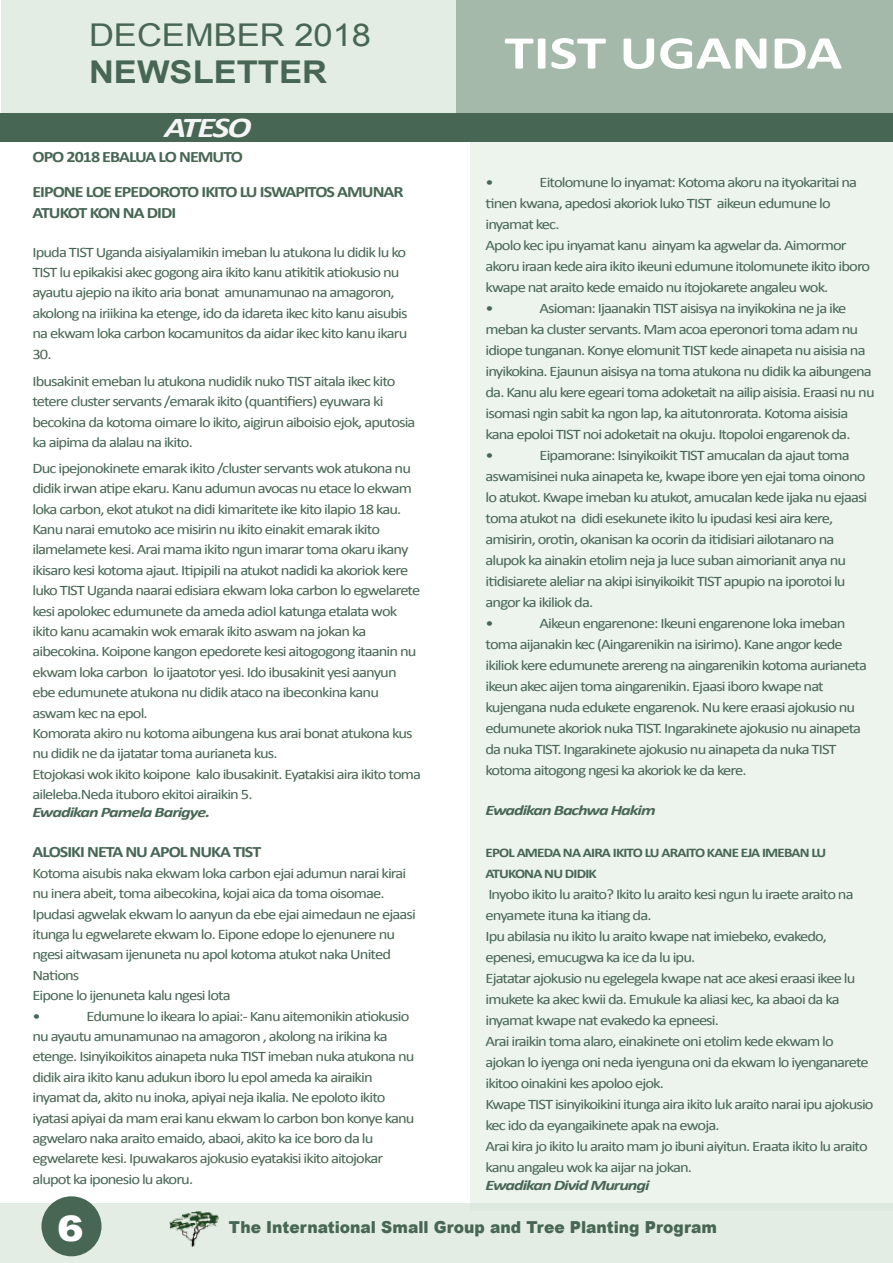
<style>
.page{position:relative;width:893px;height:1263px;background:#fff}
.page>*{position:absolute;margin:0;border:0;box-sizing:border-box;transform-origin:0 0}
.t1{font:700 47.25px "Calibri";color:#fff;scale:1.25 1}
.t2{font:900 35.25px "Arial";color:#fff;scale:1.13 1}
.t3{font:31.35px "Arial";color:#476654;scale:1.1 1}
.t4{font:700 31.35px "Arial";color:#476654;scale:1.1 1}
.t5{font:italic 700 28.8px "Calibri";letter-spacing:-.06em;color:#f5f5f5;scale:1.25 1}
.t6{font:900 16.5px "Arial";color:#476654;scale:.94 1}
.t7{font:700 15.9px/34.8px "Calibri";letter-spacing:-.055em;color:#476654;scale:1.14 1}
.t8{font:14.55px/21px "Calibri";letter-spacing:-.055em;color:#476654;scale:1.14 1}
.t9{font:italic 700 14.55px "Calibri";letter-spacing:-.055em;color:#476654;scale:1.25 1}
.t10{font:700 13.2px/21px "Calibri";letter-spacing:-.055em;color:#476654;scale:1.14 1}
</style>
<div class="page">
<div style="left:470px;top:142px;width:423px;height:1069px;background:#edf3ed"></div>
<div style="left:0;top:1203px;width:893px;height:60px;background:#e3ede4"></div>
<div style="left:42px;top:1196px;width:60px;height:60px;background:#476654;border-radius:50%"></div>
<svg style="left:1px;top:0;width:892px;height:113px;background:#c4d3c7"></svg>
<div style="left:0;top:113px;width:893px;height:29px;background:#476654"></div>
<img style="left:169px;top:1211px;width:50px;height:36px">
<h3 class="t3" style="left:89px;top:14px;width:258px">DECEMBER 2018</h3>
<h3 class="t4" style="left:89px;top:51px;width:218px">NEWSLETTER</h3>
<h3 class="t5" style="left:165px;top:109px;width:71px">ATESO</h3>
<p class="t7" style="left:32px;top:140px;width:327px">OPO 2018 EBALUA LO NEMUTO<br>EIPONE LOE EPEDOROTO IKITO LU ISWAPITOS AMUNAR</p>
<p class="t7" style="left:32px;top:195px;width:128px">ATUKOT KON NA DIDI</p>
<p class="t8" style="left:32px;top:242px;width:330px;line-height:20.4px">Ipuda TIST Uganda aisiyalamikin imeban lu atukona lu didik lu ko TIST lu epikakisi akec gogong aira ikito kanu atikitik atiokusio nu ayautu ajepio na ikito aria bonat amunamunao na amagoron, akolong na iriikina ka etenge, ido da idareta ikec kito kanu aisubis na ekwam loka carbon kocamunitos da aidar ikec kito kanu ikaru 30.</p>
<p class="t8" style="left:32px;top:371px;width:337px;line-height:20.4px">Ibusakinit emeban lu atukona nudidik nuko TIST aitala ikec kito tetere cluster servants /emarak ikito (quantifiers) eyuwara ki becokina da kotoma oimare lo ikito, aigirun aiboisio ejok, aputosia ka aipima da alalau na ikito.</p>
<p class="t8" style="left:32px;top:458px;width:342px;line-height:20.4px">Duc ipejonokinete emarak ikito /cluster servants wok atukona nu didik irwan atipe ekaru. Kanu adumun avocas nu etace lo ekwam loka carbon, ekot atukot na didi kimaritete ike kito ilapio 18 kau.<br>Kanu narai emutoko ace misirin nu ikito einakit emarak ikito ilamelamete kesi. Arai mama ikito ngun imarar toma okaru ikany ikisaro kesi kotoma ajaut. Itipipili na atukot nadidi ka akoriok kere luko TIST Uganda naarai edisiara ekwam loka carbon lo egwelarete kesi apolokec edumunete da ameda adioI katunga etalata wok ikito kanu acamakin wok emarak ikito aswam na jokan ka aibecokina. Koipone kangon epedorete kesi aitogogong itaanin nu ekwam loka carbon lo ijaatotor yesi. Ido ibusakinit yesi aanyun ebe edumunete atukona nu didik ataco na ibeconkina kanu aswam kec na epol.<br>Komorata akiro nu kotoma aibungena kus arai bonat atukona kus nu didik ne da ijatatar toma aurianeta kus.<br>Etojokasi wok ikito koipone kalo ibusakinit. Eyatakisi aira ikito toma aileleba.Neda ituboro ekitoi airaikin 5.</p>
<p class="t9" style="left:32px;top:802px;width:144px">Ewadikan Pamela Barigye.</p>
<p class="t7" style="left:32px;top:835px;width:202px">ALOSIKI NETA NU APOL NUKA TIST</p>
<p class="t8" style="left:32px;top:863px;width:338px;line-height:20.4px">Kotoma aisubis naka ekwam loka carbon ejai adumun narai kirai nu inera abeit, toma aibecokina, kojai aica da toma oisomae.<br>Ipudasi agwelak ekwam lo aanyun da ebe ejai aimedaun ne ejaasi itunga lu egwelarete ekwam lo. Eipone edope lo ejenunere nu ngesi aitwasam ijenuneta nu apol kotoma atukot naka United Nations<br>Eipone lo ijenuneta kalu ngesi lota<br>•</p>
<p class="t8" style="left:32px;top:1005px;width:337px;line-height:20.4px;text-indent:54px">Edumune lo ikeara lo apiai:- Kanu aitemonikin atiokusio nu ayautu amunamunao na amagoron , akolong na irikina ka etenge. Isinyikoikitos ainapeta nuka TIST imeban nuka atukona nu didik aira ikito kanu adukun iboro lu epol ameda ka airaikin inyamat da, akito nu inoka, apiyai neja ikalia. Ne epoloto ikito iyatasi apiyai da mam erai kanu ekwam lo carbon bon konye kanu agwelaro naka araito emaido, abaoi, akito ka ice boro da lu egwelarete kesi. Ipuwakaros ajokusio eyatakisi ikito aitojokar alupot ka iponesio lu akoru.</p>
<h1 class="t1" style="left:504px;top:23px;width:272px">TIST UGANDA</h1>
<p class="t8" style="left:486px;top:172px;width:339px;text-indent:54px">Eitolomune lo inyamat: Kotoma akoru na ityokaritai na tinen kwana, apedosi akoriok luko TIST aikeun edumune lo inyamat kec.<br>Apolo kec ipu inyamat kanu ainyam ka agwelar da. Aimormor akoru iraan kede aira ikito ikeuni edumune itolomunete ikito iboro kwape nat araito kede emaido nu itojokarete angaleu wok.<br>•</p>
<p class="t8" style="left:486px;top:172px;width:9px">•</p>
<p class="t8" style="left:486px;top:298px;width:343px;text-indent:54px">Asioman: Ijaanakin TIST aisisya na inyikokina ne ja ike meban ka cluster servants. Mam acoa eperonori toma adam nu idiope tunganan. Konye elomunit TIST kede ainapeta nu aisisia na inyikokina. Ejaunun aisisya na toma atukona nu didik ka aibungena da. Kanu alu kere egeari toma adoketait na ailip aisisia. Eraasi nu nu isomasi ngin sabit ka ngon lap, ka aitutonrorata. Kotoma aisisia kana epoloi TIST noi adoketait na okuju. Itopoloi engarenok da.<br>•</p>
<p class="t8" style="left:486px;top:445px;width:336px;text-indent:54px">Eipamorane: Isinyikoikit TIST amucalan da ajaut toma aswamisinei nuka ainapeta ke, kwape ibore yen ejai toma oinono lo atukot. Kwape imeban ku atukot, amucalan kede ijaka nu ejaasi toma atukot na didi esekunete ikito lu ipudasi kesi aira kere, amisirin, orotin, okanisan ka ocorin da itidisiari ailotanaro na alupok ka ainakin etolim neja ja luce suban aimorianit anya nu itidisiarete aleliar na akipi isinyikoikit TIST apupio na iporotoi lu angor ka ikiliok da.<br>•</p>
<p class="t8" style="left:486px;top:613px;width:336px;text-indent:54px">Aikeun engarenone: Ikeuni engarenone loka imeban toma aijanakin kec (Aingarenikin na isirimo). Kane angor kede ikiliok kere edumunete arereng na aingarenikin kotoma aurianeta ikeun akec aijen toma aingarenikin. Ejaasi iboro kwape nat kujengana nuda edukete engarenok. Nu kere eraasi ajokusio nu edumunete akoriok nuka TIST. Ingarakinete ajokusio nu ainapeta da nuka TIST. Ingarakinete ajokusio nu ainapeta da nuka TIST kotoma aitogong ngesi ka akoriok ke da kere.</p>
<p class="t9" style="left:486px;top:800px;width:138px">Ewadikan Bachwa Hakim</p>
<p class="t10" style="left:486px;top:842px;width:300px">EPOL AMEDA NA AIRA IKITO LU ARAITO KANE EJA IMEBAN LU<br>ATUKONA NU DIDIK</p>
<p class="t8" style="left:486px;top:883px;width:342px">Inyobo ikito lu araito? Ikito lu araito kesi ngun lu iraete araito na enyamete ituna ka itiang da.<br>Ipu abilasia nu ikito lu araito kwape nat imiebeko, evakedo, epenesi, emucugwa ka ice da lu ipu.<br>Ejatatar ajokusio nu egelegela kwape nat ace akesi eraasi ikee lu imukete ka akec kwii da. Emukule ka aliasi kec, ka abaoi da ka inyamat kwape nat evakedo ka epneesi.<br>Arai iraikin toma alaro, einakinete oni etolim kede ekwam lo ajokan lo iyenga oni neda iyenguna oni da ekwam lo iyenganarete ikitoo oinakini kes apoloo ejok.<br>Kwape TIST isinyikoikini itunga aira ikito luk araito narai ipu ajokusio kec ido da eyangaikinete apak na ewoja.<br>Arai kira jo ikito lu araito mam jo ibuni aiyitun. Eraata ikito lu araito kanu angaleu wok ka aijar na jokan.</p>
<p class="t9" style="left:486px;top:1175px;width:133px">Ewadikan Divid Murungi</p>
<h2 class="t2" style="left:57px;top:1203px;width:25px">6</h2>
<p class="t6" style="left:229px;top:1215px;width:521px">The International Small Group and Tree Planting Program</p>
</div>
